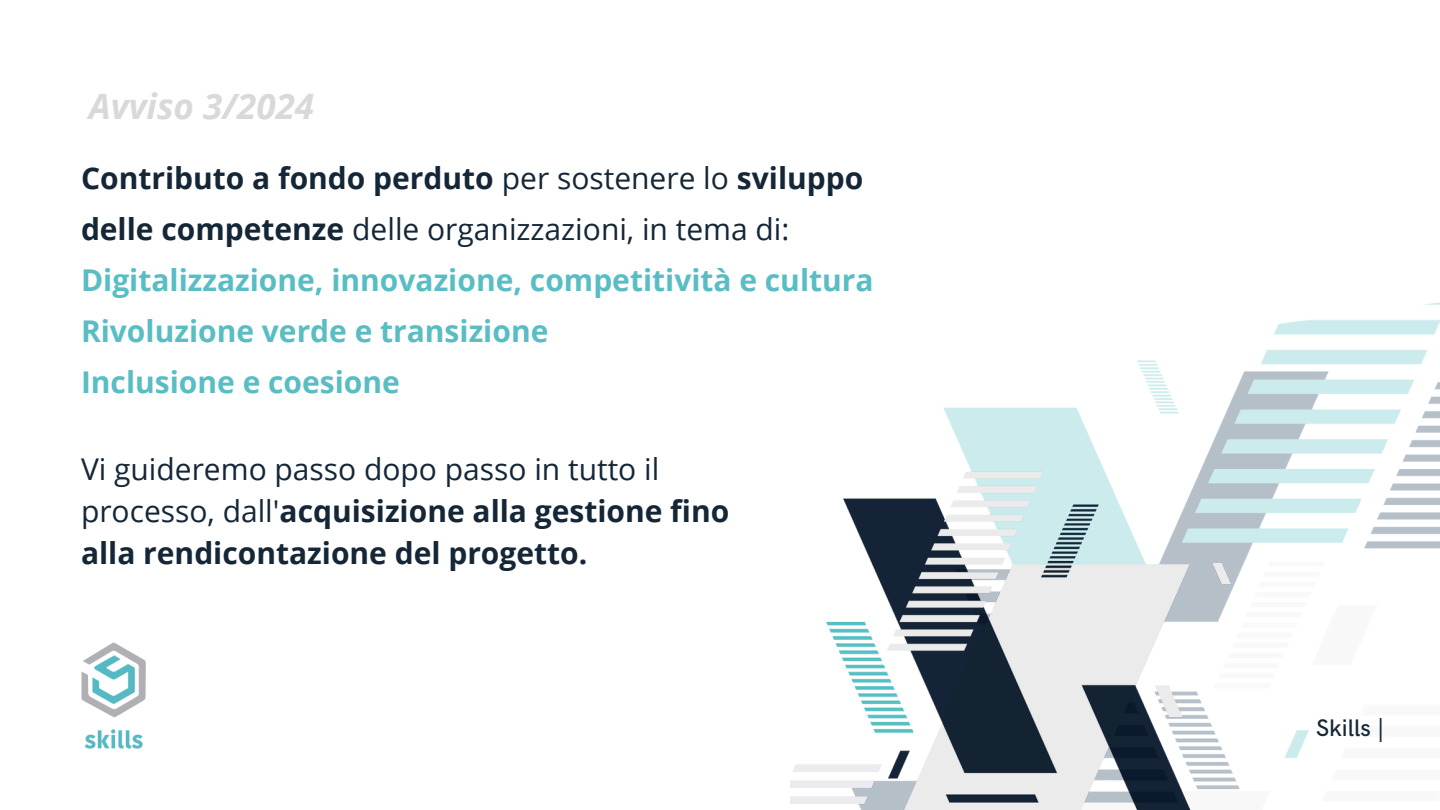
<style>
.page{position:relative;width:1440px;height:810px;background:#fff}
.page>*{position:absolute;margin:0;border:0;box-sizing:border-box;transform-origin:0 0}
.t1{font:italic 700 35px "Open Sans";color:#d9d9d9}
.t2{font:700 30px/51px "Open Sans";color:#59bdc4}
.t3{font:700 30px/42px "Open Sans";color:#152737}
.t4{font:500 24px "HK Grotesk";color:#152737}
.s1{color:#152737}
.s2{font-weight:400;color:#152737}
.s3{font-weight:400}
</style>
<div class="page">
<img style="left:791px;top:302px;width:649px;height:508px">
<img style="left:81px;top:642px;width:65px;height:107px">
<p class="t1" style="left:89px;top:82px;width:227px">Avviso 3/2024</p>
<h2 class="t2" style="left:81px;top:152px;width:794px"><span class="s1">Contributo a fondo perduto</span> <span class="s2">per sostenere lo</span> <span class="s1">sviluppo delle competenze</span> <span class="s2">delle organizzazioni, in tema di:<br></span>Digitalizzazione, innovazione, competitività e cultura Rivoluzione verde e transizione</h2>
<p class="t2" style="left:81px;top:356px;width:320px">Inclusione e coesione</p>
<p class="t3" style="left:81px;top:447px;width:650px"><span class="s3">Vi guideremo passo dopo passo in tutto il processo, dall'</span>acquisizione alla gestione fino alla rendicontazione del progetto.</p>
<h2 class="t4" style="left:1316px;top:715px;width:70px">Skills |</h2>
</div>
